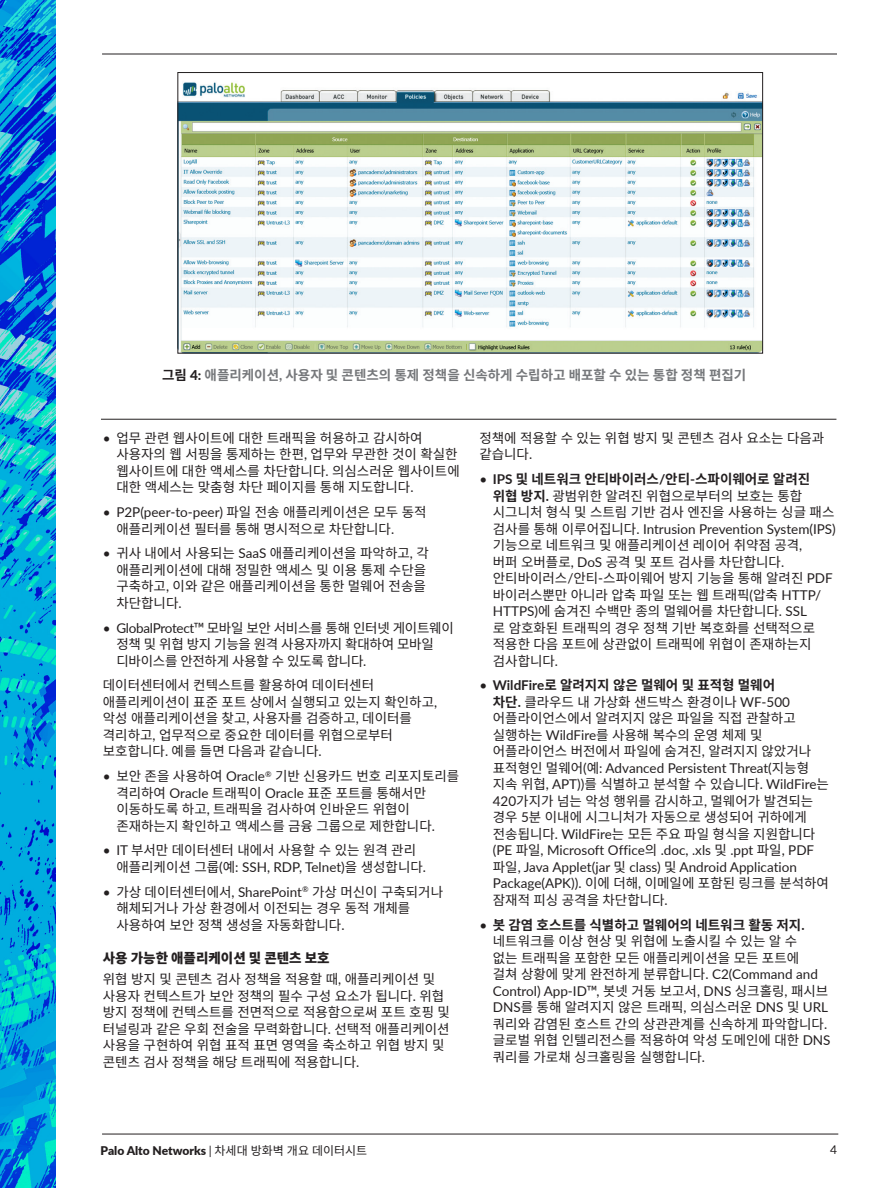
<style>
.page{position:relative;width:891px;height:1188px;background:#fff}
.page>*{position:absolute;margin:0;border:0;box-sizing:border-box;transform-origin:0 0}
.body_text_-_no_basel{font:13.5px/16.5px "Noto Sans KR";color:#231f20}
.body_text_-_no_basel-2{font:13.5px/16.5px "Noto Sans KR";letter-spacing:-.02em;color:#231f20}
.figure_caption_with{font:700 13.5px "Noto Sans KR";color:#76787b}
.subhead_tier_1{font:900 13.5px "Noto Sans KR";color:#231f20}
.t1{font:900 12px "Lato";color:#231f20}
.t2{font:12px "Lato";color:#231f20}
.s1{color:#231f20}
.s2{font-family:"Lato";font-weight:800;color:#231f20}
.s3{font-family:"Lato";font-weight:800}
.s4{font-family:"Lato"}
.s5{font-family:"Lato";font-weight:700}
.s6{font-weight:700}
.s7{font-weight:400}
.s8{font-family:"Noto Sans KR";font-weight:400}
</style>
<div class="page">
<hr style="left:102px;top:1134px;width:736px;height:1px;background:#231f20">
<hr style="left:102px;top:54px;width:735px;height:1px;background:#231f20">
<img style="left:0;top:0;width:56px;height:1188px">
<img style="left:180px;top:82px;width:581px;height:269px">
<div style="left:178px;top:72px;width:585px;height:281px;border:1px solid #231f20"></div>
<hr style="left:101px;top:419px;width:735px;height:1px;background:#231f20">
<p class="figure_caption_with" style="left:162px;top:368px;width:586px"><span class="s1">그림</span> <span class="s2">4:</span> 애플리케이션<span class="s3">,</span> 사용자 및 콘텐츠의 통제 정책을 신속하게 수립하고 배포할 수 있는 통합 정책 편집기</p>
<p class="body_text_-_no_basel" style="left:116px;top:430px;width:345px;text-indent:-14px"><span class="s4">•</span> 업무 관련 웹사이트에 대한 트래픽을 허용하고 감시하여 사용자의 웹 서핑을 통제하는 한편<span class="s4">,</span> 업무와 무관한 것이 확실한 웹사이트에 대한 액세스를 차단합니다<span class="s4">.</span> 의심스러운 웹사이트에 대한 액세스는 맞춤형 차단 페이지를 통해 지도합니다<span class="s4">.</span></p>
<p class="body_text_-_no_basel" style="left:116px;top:504px;width:312px;text-indent:-14px"><span class="s4">• P2P(peer-to-peer)</span> 파일 전송 애플리케이션은 모두 동적 애플리케이션 필터를 통해 명시적으로 차단합니다<span class="s4">.</span></p>
<p class="body_text_-_no_basel" style="left:116px;top:545px;width:314px;text-indent:-14px"><span class="s4">•</span> 귀사 내에서 사용되는 <span class="s4">SaaS</span> 애플리케이션을 파악하고<span class="s4">,</span> 각 애플리케이션에 대해 정밀한 액세스 및 이용 통제 수단을 구축하고<span class="s4">,</span> 이와 같은 애플리케이션을 통한 멀웨어 전송을 차단합니다<span class="s4">.</span></p>
<p class="body_text_-_no_basel-2" style="left:116px;top:620px;width:339px;text-indent:-14px"><span class="s4">• GlobalProtect</span>™ 모바일 보안 서비스를 통해 인터넷 게이트웨이 정책 및 위협 방지 기능을 원격 사용자까지 확대하여 모바일 디바이스를 안전하게 사용할 수 있도록 합니다<span class="s4">.</span></p>
<p class="body_text_-_no_basel" style="left:103px;top:677px;width:336px">데이터센터에서 컨텍스트를 활용하여 데이터센터 애플리케이션이 표준 포트 상에서 실행되고 있는지 확인하고<span class="s4">, </span>악성 애플리케이션을 찾고<span class="s4">,</span> 사용자를 검증하고<span class="s4">,</span> 데이터를 격리하고<span class="s4">,</span> 업무적으로 중요한 데이터를 위협으로부터 보호합니다<span class="s4">.</span> 예를 들면 다음과 같습니다<span class="s4">.</span></p>
<p class="body_text_-_no_basel" style="left:116px;top:768px;width:344px;text-indent:-14px"><span class="s4">•</span> 보안 존을 사용하여 <span class="s4">Oracle</span><sup>®</sup> 기반 신용카드 번호 리포지토리를 격리하여 <span class="s4">Oracle</span> 트래픽이 <span class="s4">Oracle</span> 표준 포트를 통해서만 이동하도록 하고<span class="s4">,</span> 트래픽을 검사하여 인바운드 위협이 존재하는지 확인하고 액세스를 금융 그룹으로 제한합니다<span class="s4">.</span></p>
<p class="body_text_-_no_basel" style="left:116px;top:842px;width:311px;text-indent:-13px"><span class="s4">• IT</span> 부서만 데이터센터 내에서 사용할 수 있는 원격 관리 애플리케이션 그룹<span class="s4">(</span>예<span class="s4">: SSH, RDP, Telnet)</span>을 생성합니다<span class="s4">.</span></p>
<p class="body_text_-_no_basel" style="left:116px;top:884px;width:328px;text-indent:-14px"><span class="s4">•</span> 가상 데이터센터에서<span class="s4">, SharePoint</span><sup>®</sup> 가상 머신이 구축되거나 해체되거나 가상 환경에서 이전되는 경우 동적 개체를 사용하여 보안 정책 생성을 자동화합니다<span class="s4">.</span></p>
<p class="subhead_tier_1" style="left:103px;top:951px;width:228px">사용 가능한 애플리케이션 및 콘텐츠 보호</p>
<p class="body_text_-_no_basel" style="left:103px;top:971px;width:349px">위협 방지 및 콘텐츠 검사 정책을 적용할 때<span class="s4">,</span> 애플리케이션 및 사용자 컨텍스트가 보안 정책의 필수 구성 요소가 됩니다<span class="s4">.</span> 위협 방지 정책에 컨텍스트를 전면적으로 적용함으로써 포트 호핑 및 터널링과 같은 우회 전술을 무력화합니다<span class="s4">.</span> 선택적 애플리케이션 사용을 구현하여 위협 표적 표면 영역을 축소하고 위협 방지 및 콘텐츠 검사 정책을 해당 트래픽에 적용합니다<span class="s4">.</span></p>
<p class="body_text_-_no_basel" style="left:479px;top:430px;width:347px">정책에 적용할 수 있는 위협 방지 및 콘텐츠 검사 요소는 다음과 같습니다<span class="s4">.</span></p>
<p class="body_text_-_no_basel" style="left:493px;top:471px;width:345px;text-indent:-13px"><span class="s4">•</span> <span class="s5">IPS</span> <span class="s6">및 네트워크 안티바이러스</span><span class="s5">/</span><span class="s6">안티</span><span class="s5">-</span><span class="s6">스파이웨어로 알려진 위협 방지</span><span class="s5">.</span> 광범위한 알려진 위협으로부터의 보호는 통합 시그니처 형식 및 스트림 기반 검사 엔진을 사용하는 싱글 패스 검사를 통해 이루어집니다<span class="s4">. Intrusion Prevention System(IPS) </span>기능으로 네트워크 및 애플리케이션 레이어 취약점 공격<span class="s4">,<br></span>버퍼 오버플로<span class="s4">, DoS</span> 공격 및 포트 검사를 차단합니다<span class="s4">. </span>안티바이러스<span class="s4">/</span>안티<span class="s4">-</span>스파이웨어 방지 기능을 통해 알려진 <span class="s4">PDF </span>바이러스뿐만 아니라 압축 파일 또는 웹 트래픽<span class="s4">(</span>압축 <span class="s4">HTTP/<br>HTTPS)</span>에 숨겨진 수백만 종의 멀웨어를 차단합니다<span class="s4">. SSL<br></span>로 암호화된 트래픽의 경우 정책 기반 복호화를 선택적으로 적용한 다음 포트에 상관없이 트래픽에 위협이 존재하는지 검사합니다<span class="s4">.</span></p>
<p class="body_text_-_no_basel" style="left:493px;top:677px;width:338px;text-indent:-13px"><span class="s4">•</span> <span class="s5">WildFire</span><span class="s6">로 알려지지 않은 멀웨어 및 표적형 멀웨어<br>차단</span><span class="s5">.</span> 클라우드 내 가상화 샌드박스 환경이나 <span class="s4">WF-500 </span>어플라이언스에서 알려지지 않은 파일을 직접 관찰하고 실행하는 <span class="s4">WildFire</span>를 사용해 복수의 운영 체제 및 어플라이언스 버전에서 파일에 숨겨진<span class="s4">,</span> 알려지지 않았거나 표적형인 멀웨어<span class="s4">(</span>예<span class="s4">: Advanced Persistent Threat(</span>지능형 지속 위협<span class="s4">, APT))</span>를 식별하고 분석할 수 있습니다<span class="s4">. WildFire</span>는 <span class="s4">420</span>가지가 넘는 악성 행위를 감시하고<span class="s4">,</span> 멀웨어가 발견되는 경우 <span class="s4">5</span>분 이내에 시그니처가 자동으로 생성되어 귀하에게 전송됩니다<span class="s4">. WildFire</span>는 모든 주요 파일 형식을 지원합니다 <span class="s4">(PE</span> 파일<span class="s4">, Microsoft Office</span>의 <span class="s4">.doc, .xls</span> 및 <span class="s4">.ppt</span> 파일<span class="s4">, PDF </span>파일<span class="s4">, Java Applet(jar</span> 및 <span class="s4">class)</span> 및 <span class="s4">Android Application Package(APK)).</span> 이에 더해<span class="s4">,</span> 이메일에 포함된 링크를 분석하여 잠재적 피싱 공격을 차단합니다<span class="s4">.</span></p>
<p class="body_text_-_no_basel" style="left:493px;top:917px;width:339px;text-indent:-13px"><span class="s4">•</span> <span class="s6">봇 감염 호스트를 식별하고 멀웨어의 네트워크 활동 저지</span><span class="s5">. </span>네트워크를 이상 현상 및 위협에 노출시킬 수 있는 알 수<br>없는 트래픽을 포함한 모든 애플리케이션을 모든 포트에<br>걸쳐 상황에 맞게 완전하게 분류합니다<span class="s4">. C2(Command and<br>Control) App-ID</span>™<span class="s4">,</span> 봇넷 거동 보고서<span class="s4">, DNS</span> 싱크홀링<span class="s4">,</span> 패시브<br><span class="s4">DNS</span>를 통해 알려지지 않은 트래픽<span class="s4">,</span> 의심스러운 <span class="s4">DNS</span> 및 <span class="s4">URL </span>쿼리와 감염된 호스트 간의 상관관계를 신속하게 파악합니다<span class="s4">. </span>글로벌 위협 인텔리전스를 적용하여 악성 도메인에 대한 <span class="s4">DNS </span>쿼리를 가로채 싱크홀링을 실행합니다<span class="s4">.</span></p>
<p class="t1" style="left:101px;top:1141px;width:268px">Palo Alto Networks <span class="s7">|</span> <span class="s8">차세대 방화벽 개요 데이터시트</span></p>
<p class="t2" style="left:830px;top:1141px;width:8px">4</p>
</div>
